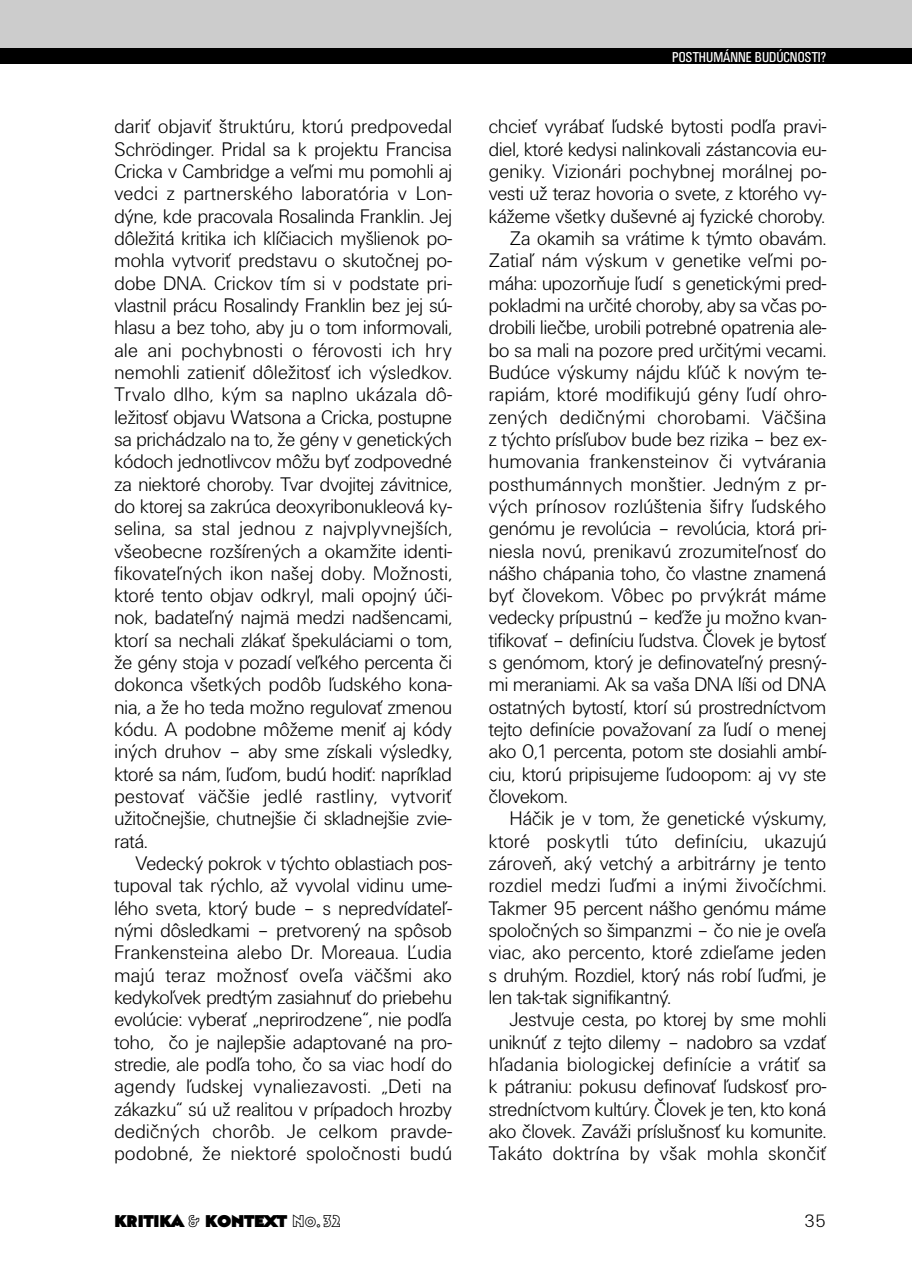
<style>
.page{position:relative;width:912px;height:1276px;background:#fff}
.page>*{position:absolute;margin:0;border:0;box-sizing:border-box;transform-origin:0 0}
.t1{font:300 20.4px/22.4px "Unitus DCE";color:#000;text-align:justify}
.t2{font:300 20.4px "Unitus DCE";letter-spacing:.025em;color:#000}
.t3{font:300 20.4px "Unitus DCE";letter-spacing:.02em;color:#000}
.t4{font:300 18.6px "Unitus DCE";color:#000}
.t5{font:16.8px "Bahnhof Ultra";color:#000}
.t6{font:condensed 14.8px "Unitus TCE";color:#fff}
.s1{font-family:"Bahnhof Outline"}
</style>
<div class="page">
<svg style="left:0;top:0;width:912px;height:64px;background:#989898"></svg>
<p class="t1" style="left:114px;top:117px;width:339px">dariť objaviť štruktúru, ktorú predpovedal Schrödinger. Pridal sa k projektu Francisa Cricka v Cambridge a veľmi mu pomohli aj vedci z partnerského laboratória v Lon&shy;dýne, kde pracovala Rosalinda Franklin. Jej dôležitá kritika ich klíčiacich myšlienok po&shy;mohla vytvoriť predstavu o skutočnej po&shy;dobe DNA. Crickov tím si v podstate pri&shy;vlastnil prácu Rosalindy Franklin bez jej sú&shy;hlasu a bez toho, aby ju o tom informovali, ale ani pochybnosti o férovosti ich hry nemohli zatieniť dôležitosť ich výsledkov.<br>Trvalo dlho, kým sa naplno ukázala dô&shy;ležitosť objavu Watsona a Cricka, postupne sa prichádzalo na to, že gény v genetických kódoch jednotlivcov môžu byť zodpovedné za niektoré choroby. Tvar dvojitej závitnice, do ktorej sa zakrúca deoxyribonukleová ky&shy;selina, sa stal jednou z najvplyvnejších, všeobecne rozšírených a okamžite identi&shy;fikovateľných ikon našej doby. Možnosti, ktoré tento objav odkryl, mali opojný úči&shy;nok, badateľný najmä medzi nadšencami, ktorí sa nechali zlákať špekuláciami o tom, že gény stoja v pozadí veľkého percenta či dokonca všetkých podôb ľudského kona&shy;nia, a že ho teda možno regulovať zmenou kódu. A podobne môžeme meniť aj kódy iných druhov – aby sme získali výsledky, ktoré sa nám, ľuďom, budú hodiť: napríklad pestovať väčšie jedlé rastliny, vytvoriť užitočnejšie, chutnejšie či skladnejšie zvie&shy;ratá.</p>
<p class="t1" style="left:114px;top:853px;width:339px;text-indent:21px">Vedecký pokrok v týchto oblastiach pos&shy;tupoval tak rýchlo, až vyvolal vidinu ume&shy;lého sveta, ktorý bude – s nepredvídateľ&shy;nými dôsledkami – pretvorený na spôsob Frankensteina alebo Dr. Moreaua. Ľudia majú teraz možnosť oveľa väčšmi ako kedykoľvek predtým zasiahnuť do priebehu evolúcie: vyberať „neprirodzene“, nie podľa toho, čo je najlepšie adaptované na pro&shy;stredie, ale podľa toho, čo sa viac hodí do agendy ľudskej vynaliezavosti. „Deti na zákazku“ sú už realitou v prípadoch hrozby dedičných chorôb. Je celkom pravde&shy;podobné, že niektoré spoločnosti budú</p>
<p class="t6" style="left:672px;top:51px;width:156px">POSTHUMÁNNE BUDÚCNOSTI?</p>
<p class="t1" style="left:489px;top:117px;width:339px">chcieť vyrábať ľudské bytosti podľa pravi-</p>
<p class="t1" style="left:489px;top:139px;width:339px">diel, ktoré kedysi nalinkovali zástancovia eu-</p>
<p class="t1" style="left:489px;top:162px;width:339px">geniky. Vizionári pochybnej morálnej po-</p>
<p class="t1" style="left:489px;top:184px;width:339px">vesti už teraz hovoria o svete, z ktorého vy-</p>
<p class="t1" style="left:489px;top:206px;width:338px">kážeme všetky duševné aj fyzické choroby.</p>
<p class="t1" style="left:510px;top:229px;width:318px">Za okamih sa vrátime k týmto obavám.</p>
<p class="t1" style="left:489px;top:251px;width:339px">Zatiaľ nám výskum v genetike veľmi po-</p>
<p class="t1" style="left:489px;top:273px;width:339px">máha: upozorňuje ľudí s genetickými pred-</p>
<p class="t1" style="left:489px;top:295px;width:339px">pokladmi na určité choroby, aby sa včas po-</p>
<p class="t1" style="left:489px;top:318px;width:339px">drobili liečbe, urobili potrebné opatrenia ale-</p>
<p class="t1" style="left:489px;top:340px;width:339px">bo sa mali na pozore pred určitými vecami.</p>
<p class="t1" style="left:489px;top:362px;width:339px">Budúce výskumy nájdu kľúč k novým te-</p>
<p class="t2" style="left:489px;top:387px;width:339px">rapiám, ktoré modifikujú gény ľudí ohro-</p>
<p class="t2" style="left:489px;top:409px;width:339px">zených dedičnými chorobami. Väčšina</p>
<p class="t1" style="left:489px;top:429px;width:339px">z týchto prísľubov bude bez rizika – bez ex-</p>
<p class="t2" style="left:489px;top:454px;width:339px">humovania frankensteinov či vytvárania</p>
<p class="t2" style="left:489px;top:476px;width:339px">posthumánnych monštier. Jedným z pr-</p>
<p class="t2" style="left:489px;top:498px;width:339px">vých prínosov rozlúštenia šifry ľudského</p>
<p class="t1" style="left:489px;top:519px;width:339px">genómu je revolúcia – revolúcia, ktorá pri-</p>
<p class="t1" style="left:489px;top:541px;width:339px">niesla novú, prenikavú zrozumiteľnosť do</p>
<p class="t1" style="left:489px;top:563px;width:339px">nášho chápania toho, čo vlastne znamená</p>
<p class="t3" style="left:489px;top:588px;width:339px">byť človekom. Vôbec po prvýkrát máme</p>
<p class="t1" style="left:489px;top:608px;width:339px">vedecky prípustnú – keďže ju možno kvan-</p>
<p class="t1" style="left:489px;top:630px;width:339px">tifikovať – definíciu ľudstva. Človek je bytosť</p>
<p class="t1" style="left:489px;top:653px;width:339px">s genómom, ktorý je definovateľný presný-</p>
<p class="t1" style="left:489px;top:675px;width:339px">mi meraniami. Ak sa vaša DNA líši od DNA</p>
<p class="t1" style="left:489px;top:697px;width:339px">ostatných bytostí, ktorí sú prostredníctvom</p>
<p class="t1" style="left:489px;top:720px;width:339px">tejto definície považovaní za ľudí o menej</p>
<p class="t1" style="left:489px;top:742px;width:339px">ako 0,1 percenta, potom ste dosiahli ambí-</p>
<p class="t1" style="left:489px;top:764px;width:339px">ciu, ktorú pripisujeme ľudoopom: aj vy ste</p>
<p class="t1" style="left:489px;top:787px;width:80px">človekom.</p>
<p class="t1" style="left:510px;top:809px;width:318px">Háčik je v tom, že genetické výskumy,</p>
<p class="t2" style="left:489px;top:833px;width:339px">ktoré poskytli túto definíciu, ukazujú</p>
<p class="t3" style="left:489px;top:855px;width:339px">zároveň, aký vetchý a arbitrárny je tento</p>
<p class="t2" style="left:489px;top:878px;width:339px">rozdiel medzi ľuďmi a inými živočíchmi.</p>
<p class="t1" style="left:489px;top:898px;width:339px">Takmer 95 percent nášho genómu máme</p>
<p class="t1" style="left:489px;top:920px;width:339px">spoločných so šimpanzmi – čo nie je oveľa</p>
<p class="t1" style="left:489px;top:943px;width:339px">viac, ako percento, ktoré zdieľame jeden</p>
<p class="t1" style="left:489px;top:965px;width:339px">s druhým. Rozdiel, ktorý nás robí ľuďmi, je</p>
<p class="t1" style="left:489px;top:987px;width:184px">len tak-tak signifikantný.</p>
<p class="t1" style="left:510px;top:1010px;width:318px">Jestvuje cesta, po ktorej by sme mohli</p>
<p class="t1" style="left:489px;top:1032px;width:339px">uniknúť z tejto dilemy – nadobro sa vzdať</p>
<p class="t2" style="left:489px;top:1056px;width:339px">hľadania biologickej definície a vrátiť sa</p>
<p class="t1" style="left:489px;top:1077px;width:339px">k pátraniu: pokusu definovať ľudskosť pro-</p>
<p class="t1" style="left:489px;top:1099px;width:339px">stredníctvom kultúry. Človek je ten, kto koná</p>
<p class="t1" style="left:489px;top:1121px;width:339px">ako človek. Zaváži príslušnosť ku komunite.</p>
<p class="t2" style="left:489px;top:1146px;width:339px">Takáto doktrína by však mohla skončiť</p>
<p class="t5" style="left:114px;top:1212px;width:227px">KRITIKA <span class="s1">&amp;</span> KONTEXT <span class="s1">No.32</span></p>
<p class="t4" style="left:804px;top:1214px;width:24px">35</p>
</div>
